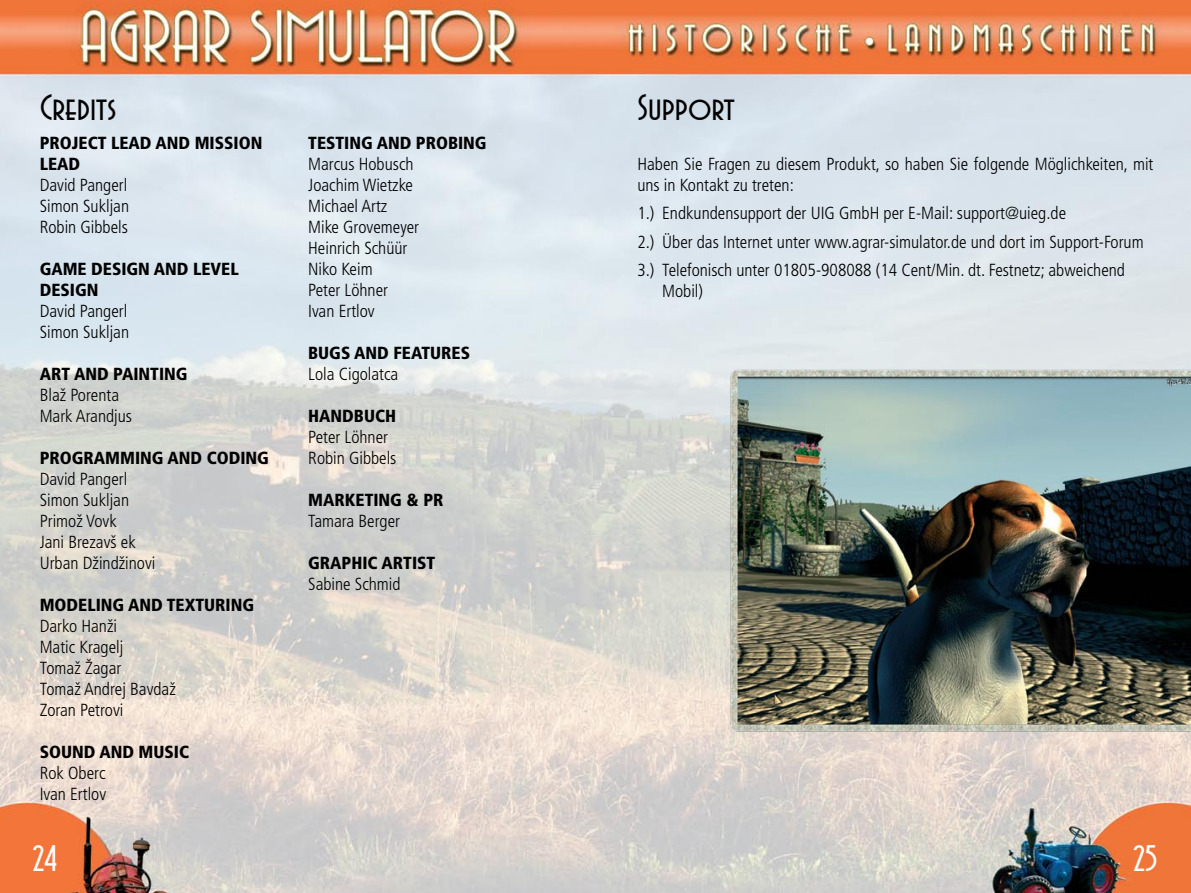
<style>
.page{position:relative;width:1191px;height:893px;background:#fff}
.page>*{position:absolute;margin:0;border:0;box-sizing:border-box;transform-origin:0 0}
.t1{font:38.5px "Avenida Let Plain";color:#000}
.t2{font:38.5px "Avenida Let Plain";color:#fff}
.t3{font:300 condensed 17.5px/21px "Frutiger";color:#000}
.t4{font:900 condensed 17.5px/21px "Frutiger";color:#000}
</style>
<div class="page">
<img style="left:0;top:0;width:1191px;height:893px">
<img style="left:718px;top:361px;width:473px;height:378px">
<h1 class="t1" style="left:40px;top:88px;width:78px">Credits</h1>
<p class="t4" style="left:40px;top:132px;width:224px">PROJECT LEAD AND MISSION<br>LEAD</p>
<p class="t3" style="left:40px;top:174px;width:91px;text-align:justify">David Pangerl Simon Sukljan Robin Gibbels</p>
<p class="t4" style="left:40px;top:258px;width:201px">GAME DESIGN AND LEVEL<br>DESIGN</p>
<p class="t3" style="left:40px;top:300px;width:91px">David Pangerl<br>Simon Sukljan</p>
<p class="t4" style="left:40px;top:363px;width:149px">ART AND PAINTING</p>
<p class="t3" style="left:40px;top:384px;width:94px">Blaž Porenta<br>Mark Arandjus</p>
<p class="t4" style="left:40px;top:447px;width:231px">PROGRAMMING AND CODING</p>
<p class="t3" style="left:40px;top:468px;width:121px">David Pangerl<br>Simon Sukljan<br>Primož Vovk<br>Jani Brezavšček<br>Urban Džindžinovič</p>
<p class="t4" style="left:40px;top:594px;width:216px">MODELING AND TEXTURING</p>
<p class="t3" style="left:40px;top:615px;width:138px">Darko Hanžič<br>Matic Kragelj<br>Tomaž Žagar<br>Tomaž Andrej Bavdaž<br>Zoran Petrovi</p>
<p class="t4" style="left:40px;top:741px;width:151px">SOUND AND MUSIC</p>
<p class="t3" style="left:40px;top:762px;width:68px">Rok Oberc<br>Ivan Ertlov</p>
<p class="t4" style="left:308px;top:133px;width:180px">TESTING AND PROBING</p>
<p class="t3" style="left:308px;top:154px;width:112px">Marcus Hobusch<br>Joachim Wietzke<br>Michael Artz<br>Mike Grovemeyer<br>Heinrich Schüür<br>Niko Keim<br>Peter Löhner<br>Ivan Ertlov</p>
<p class="t4" style="left:308px;top:343px;width:163px">BUGS AND FEATURES</p>
<p class="t3" style="left:308px;top:364px;width:92px">Lola Cigolatca</p>
<p class="t4" style="left:308px;top:406px;width:89px">HANDBUCH</p>
<p class="t3" style="left:308px;top:427px;width:90px">Peter Löhner<br>Robin Gibbels</p>
<p class="t4" style="left:308px;top:490px;width:137px">MARKETING &amp; PR</p>
<p class="t3" style="left:308px;top:511px;width:93px">Tamara Berger</p>
<p class="t4" style="left:308px;top:553px;width:129px">GRAPHIC ARTIST</p>
<p class="t3" style="left:308px;top:574px;width:94px">Sabine Schmid</p>
<h1 class="t1" style="left:637px;top:88px;width:99px">Support</h1>
<p class="t3" style="left:637px;top:153px;width:517px">Haben Sie Fragen zu diesem Produkt, so haben Sie folgende Möglichkeiten, mit uns in Kontakt zu treten:</p>
<p class="t3" style="left:637px;top:199px;width:508px;line-height:28.3px">1.) Endkundensupport der UIG GmbH per E-Mail: support@uieg.de<br>2.) Über das Internet unter www.agrar-simulator.de und dort im Support-Forum<br>3.) Telefonisch unter 01805-908088 (14 Cent/Min. dt. Festnetz; abweichend</p>
<p class="t3" style="left:662px;top:281px;width:42px">Mobil)</p>
<h1 class="t2" style="left:33px;top:839px;width:27px">24</h1>
<h1 class="t2" style="left:1133px;top:839px;width:26px">25</h1>
</div>
